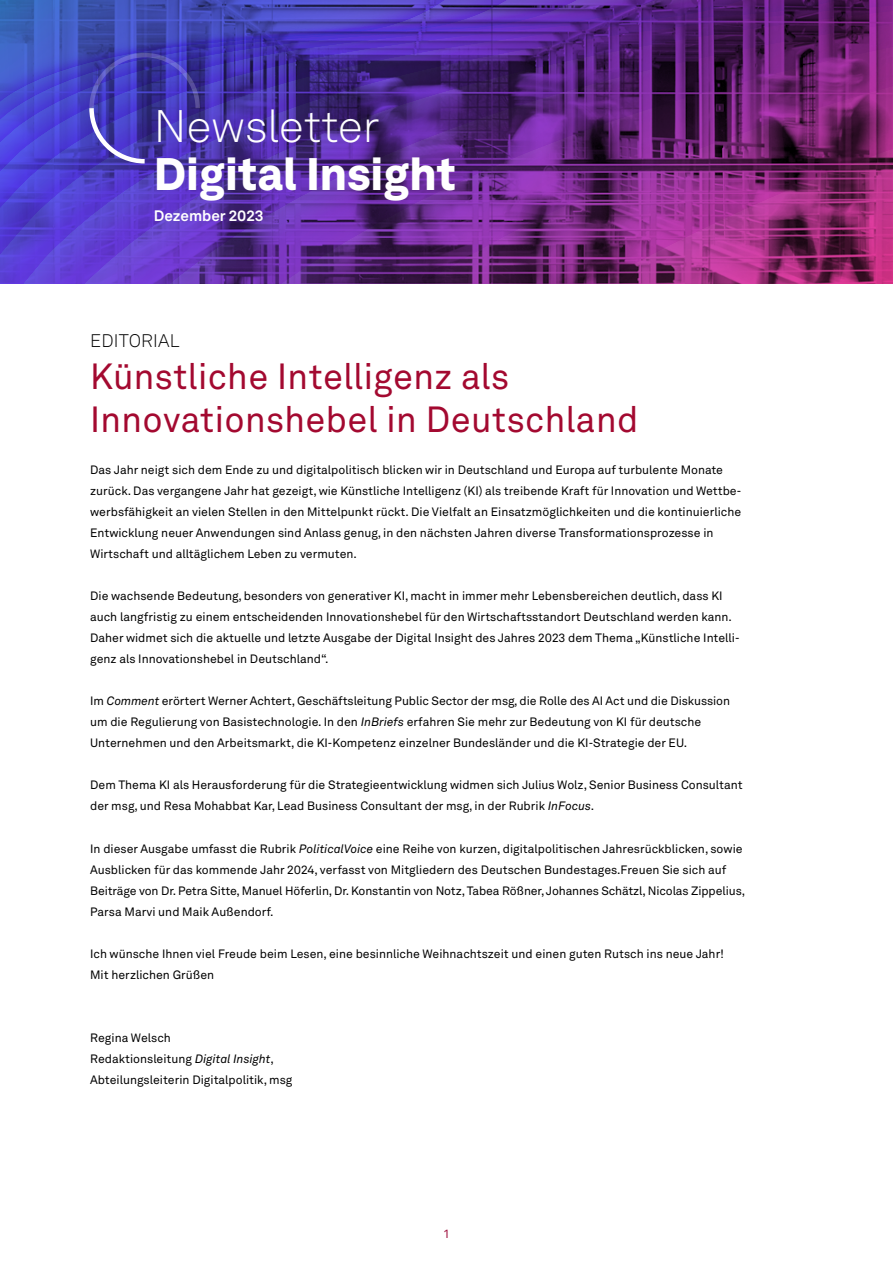
<style>
.page{position:relative;width:893px;height:1263px;background:#fff}
.page>*{position:absolute;margin:0;border:0;box-sizing:border-box;transform-origin:0 0}
.Headline_32pt{font:900 45px "Akkurat LL";color:#fff}
.Headline_32pt-2{font:300 45px "Akkurat LL";color:#fff}
.Fliesstext{font:36px/42.2px "Akkurat LL";letter-spacing:.01em;color:#a30930}
.Fliesstext-2{font:300 18px "Akkurat LL";letter-spacing:.01em;color:#000}
.Subheadline_10pt{font:700 15px "Akkurat LL";color:#fff}
.Fliesstext-3{font:12px/21px "Akkurat LL";color:#000}
.t1{font:12px "Akkurat LL";color:#a01441}
.s1{font-style:italic}
</style>
<div class="page">
<svg style="left:787px;top:0;width:106px;height:284px;background:#762164"></svg>
<svg style="left:670px;top:0;width:117px;height:284px;background:#782677"></svg>
<svg style="left:570px;top:0;width:100px;height:284px;background:#612373"></svg>
<svg style="left:484px;top:0;width:86px;height:284px;background:#632888"></svg>
<img style="left:0;top:0;width:484px;height:284px">
<svg style="left:87px;top:51px;width:115px;height:115px;background:#463dae"></svg>
<p class="Headline_32pt-2" style="left:154px;top:95px;width:228px">Newsletter</p>
<p class="Headline_32pt" style="left:154px;top:138px;width:304px">Digital Insight</p>
<p class="Subheadline_10pt" style="left:154px;top:204px;width:111px">Dezember 2023</p>
<p class="Fliesstext-2" style="left:90px;top:328px;width:91px">EDITORIAL</p>
<p class="Fliesstext" style="left:90px;top:354px;width:550px">Künstliche Intelligenz als<br>Innovationshebel in Deutschland</p>
<p class="Fliesstext-3" style="left:90px;top:458px;width:653px">Das Jahr neigt sich dem Ende zu und digitalpolitisch blicken wir in Deutschland und Europa auf turbulente Monate zurück. Das vergangene Jahr hat gezeigt, wie Künstliche Intelligenz (KI) als treibende Kraft für Innovation und Wettbe&shy;werbsfähigkeit an vielen Stellen in den Mittelpunkt rückt. Die Vielfalt an Einsatzmöglichkeiten und die kontinuierliche Entwicklung neuer Anwendungen sind Anlass genug, in den nächsten Jahren diverse Transformationsprozesse in Wirtschaft und alltäglichem Leben zu vermuten.</p>
<p class="Fliesstext-3" style="left:90px;top:585px;width:643px">Die wachsende Bedeutung, besonders von generativer KI, macht in immer mehr Lebensbereichen deutlich, dass KI auch langfristig zu einem entscheidenden Innovationshebel für den Wirtschaftsstandort Deutschland werden kann.</p>
<p class="Fliesstext-3" style="left:90px;top:627px;width:651px">Daher widmet sich die aktuelle und letzte Ausgabe der Digital Insight des Jahres 2023 dem Thema „Künstliche Intelli&shy;genz als Innovationshebel in Deutschland“.</p>
<p class="Fliesstext-3" style="left:90px;top:690px;width:641px">Im <span class="s1">Comment</span> erörtert Werner Achtert, Geschäftsleitung Public Sector der msg, die Rolle des AI Act und die Diskussion um die Regulierung von Basistechnologie. In den <span class="s1">InBriefs</span> erfahren Sie mehr zur Bedeutung von KI für deutsche<br>Unternehmen und den Arbeitsmarkt, die KI-Kompetenz einzelner Bundesländer und die KI-Strategie der EU.</p>
<p class="Fliesstext-3" style="left:90px;top:774px;width:654px">Dem Thema KI als Herausforderung für die Strategieentwicklung widmen sich Julius Wolz, Senior Business Consultant der msg, und Resa Mohabbat Kar, Lead Business Consultant der msg, in der Rubrik <span class="s1">InFocus</span>.</p>
<p class="Fliesstext-3" style="left:90px;top:837px;width:656px">In dieser Ausgabe umfasst die Rubrik <span class="s1">PoliticalVoice</span> eine Reihe von kurzen, digitalpolitischen Jahresrückblicken, sowie Ausblicken für das kommende Jahr 2024, verfasst von Mitgliedern des Deutschen Bundestages.Freuen Sie sich auf Beiträge von Dr. Petra Sitte, Manuel Höferlin, Dr. Konstantin von Notz, Tabea Rößner, Johannes Schätzl, Nicolas Zippelius, Parsa Marvi und Maik Außendorf.</p>
<p class="Fliesstext-3" style="left:90px;top:942px;width:635px">Ich wünsche Ihnen viel Freude beim Lesen, eine besinnliche Weihnachtszeit und einen guten Rutsch ins neue Jahr!</p>
<p class="Fliesstext-3" style="left:90px;top:963px;width:126px">Mit herzlichen Grüßen</p>
<p class="Fliesstext-3" style="left:90px;top:1027px;width:82px">Regina Welsch</p>
<p class="Fliesstext-3" style="left:90px;top:1048px;width:185px">Redaktionsleitung <span class="s1">Digital Insight</span>,</p>
<p class="Fliesstext-3" style="left:90px;top:1069px;width:204px">Abteilungsleiterin Digitalpolitik, msg</p>
<p class="t1" style="left:444px;top:1224px;width:6px">1</p>
</div>
